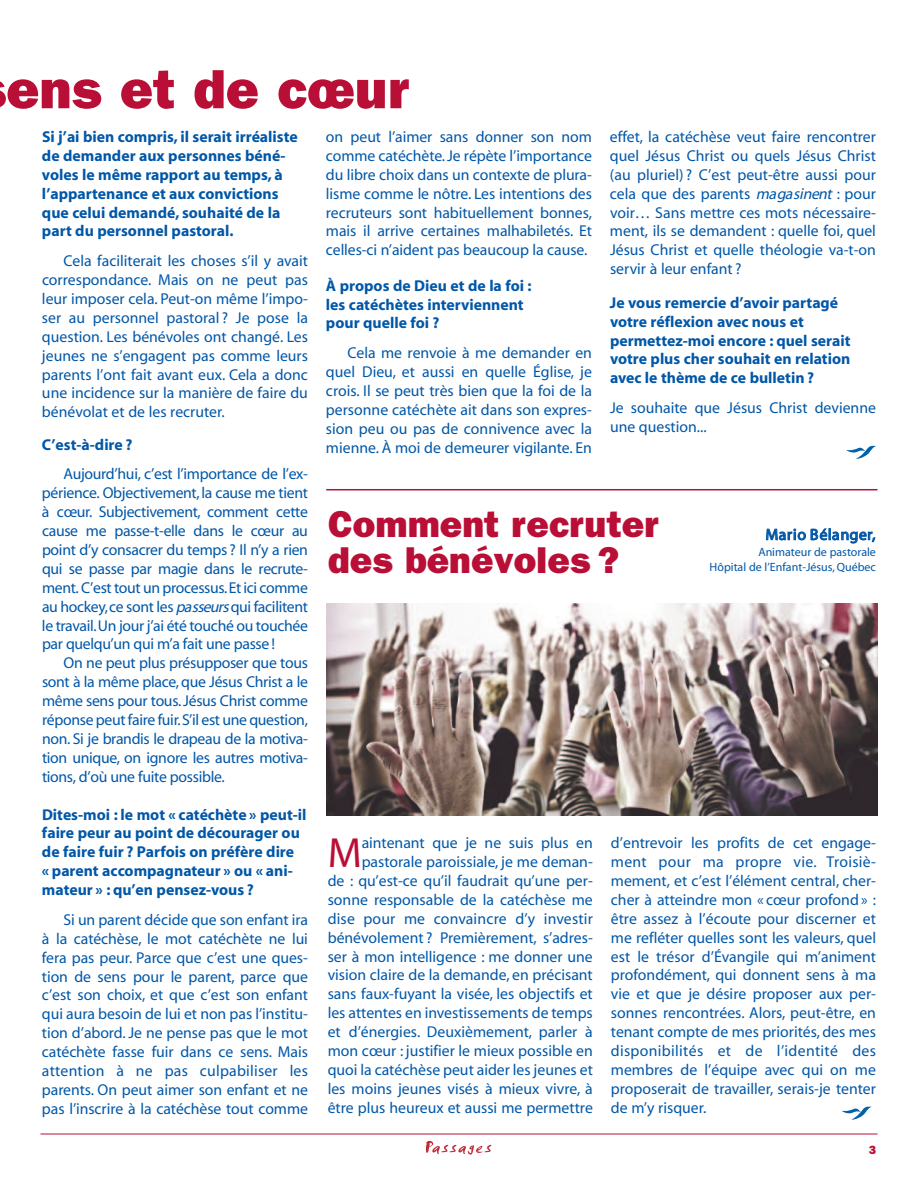
<style>
.page{position:relative;width:918px;height:1188px;background:#fff}
.page>*{position:absolute;margin:0;border:0;box-sizing:border-box;transform-origin:0 0}
.t1{font:800 55.5px "Franklin Gothic";color:#b90f36}
.t2{font:42.3px "Myriad";color:#b90f36}
.t3{font:800 37.5px/36px "Franklin Gothic";color:#b90f36}
.t4{font:15.75px/18.9px "Myriad";color:#0157a8;text-align:justify}
.t5{font:700 15.75px/18.9px "Myriad";color:#0157a8}
.t6{font:15.75px "Myriad";letter-spacing:.035em;color:#0157a8}
.t7{font:12px/14.4px "Myriad";color:#0157a8;text-align:right}
.t8{font:800 12px "Franklin Gothic";color:#b90f36}
.s1{font-style:italic}
</style>
<div class="page">
<svg style="left:426px;top:1141px;width:65px;height:14px"></svg>
<hr style="left:40px;top:1134px;width:838px;height:1px;background:#b90f36">
<img style="left:326px;top:604px;width:552px;height:212px">
<svg style="left:842px;top:1106px;width:30px;height:14px"></svg>
<svg style="left:846px;top:445px;width:30px;height:14px"></svg>
<hr style="left:326px;top:489px;width:552px;height:1px;background:#b90f36">
<h1 class="t1" style="left:6px;top:57px;width:405px">ens et de cœur</h1>
<p class="t5" style="left:42px;top:129px;width:257px">Si j’ai bien compris, il serait irréaliste de demander aux personnes béné&shy;voles le même rapport au temps, à l’appartenance et aux convictions que celui demandé, souhaité de la part du personnel pastoral.</p>
<p class="t4" style="left:42px;top:253px;width:268px;text-indent:22px">Cela faciliterait les choses s’il y avait correspondance. Mais on ne peut pas leur imposer cela. Peut-on même l’impo&shy;ser au personnel pastoral ? Je pose la question. Les bénévoles ont changé. Les jeunes ne s’engagent pas comme leurs parents l’ont fait avant eux. Cela a donc une incidence sur la manière de faire du bénévolat et de les recruter.</p>
<p class="t5" style="left:42px;top:436px;width:92px">C’est-à-dire ?</p>
<p class="t4" style="left:42px;top:466px;width:268px;text-indent:22px">Aujourd’hui, c’est l’importance de l’ex&shy;périence. Objectivement, la cause me tient à cœur. Subjectivement, comment cette cause me passe-t-elle dans le cœur au point d’y consacrer du temps ? Il n’y a rien qui se passe par magie dans le recrute&shy;ment. C’est tout un processus.Et ici comme au hockey,ce sont les <span class="s1">passeurs</span>qui facilitent le travail.Un jour j’ai été touché ou touchée par quelqu’un qui m’a fait une passe!</p>
<p class="t4" style="left:42px;top:655px;width:268px;text-indent:22px">On ne peut plus présupposer que tous sont à la même place, que Jésus Christ a le même sens pour tous.Jésus Christ comme réponse peut faire fuir.S’il est une question, non. Si je brandis le drapeau de la motiva&shy;tion unique, on ignore les autres motiva&shy;tions, d’où une fuite possible.</p>
<p class="t5" style="left:42px;top:806px;width:266px">Dites-moi : le mot « catéchète » peut-il faire peur au point de décourager ou de faire fuir ? Parfois on préfère dire<br>« parent accompagnateur » ou « ani&shy;mateur » : qu’en pensez-vous ?</p>
<p class="t4" style="left:42px;top:912px;width:268px;text-indent:22px">Si un parent décide que son enfant ira à la catéchèse, le mot catéchète ne lui fera pas peur. Parce que c’est une ques&shy;tion de sens pour le parent, parce que c’est son choix, et que c’est son enfant qui aura besoin de lui et non pas l’institu&shy;tion d’abord. Je ne pense pas que le mot catéchète fasse fuir dans ce sens. Mais attention à ne pas culpabiliser les parents. On peut aimer son enfant et ne pas l’inscrire à la catéchèse tout comme</p>
<p class="t4" style="left:326px;top:129px;width:268px">on peut l’aimer sans donner son nom comme catéchète.Je répète l’importance du libre choix dans un contexte de plura&shy;lisme comme le nôtre. Les intentions des recruteurs sont habituellement bonnes, mais il arrive certaines malhabiletés. Et celles-ci n’aident pas beaucoup la cause.</p>
<p class="t5" style="left:326px;top:277px;width:207px">À propos de Dieu et de la foi : les catéchètes interviennent pour quelle foi ?</p>
<p class="t4" style="left:326px;top:345px;width:268px;text-indent:22px">Cela me renvoie à me demander en quel Dieu, et aussi en quelle Église, je crois. Il se peut très bien que la foi de la personne catéchète ait dans son expres&shy;sion peu ou pas de connivence avec la mienne. À moi de demeurer vigilante. En</p>
<p class="t4" style="left:610px;top:129px;width:268px">effet, la catéchèse veut faire rencontrer quel Jésus Christ ou quels Jésus Christ (au pluriel) ? C’est peut-être aussi pour cela que des parents <span class="s1">magasinent</span> : pour voir… Sans mettre ces mots nécessaire&shy;ment, ils se demandent : quelle foi, quel Jésus Christ et quelle théologie va-t-on servir à leur enfant?</p>
<p class="t5" style="left:610px;top:294px;width:242px">Je vous remercie d’avoir partagé votre réflexion avec nous et permettez-moi encore : quel serait votre plus cher souhait en relation avec le thème de ce bulletin ?</p>
<p class="t4" style="left:610px;top:400px;width:267px">Je souhaite que Jésus Christ devienne une question...</p>
<h3 class="t3" style="left:328px;top:506px;width:332px">Comment recruter des bénévoles ?</h3>
<p class="t6" style="left:766px;top:529px;width:111px">Mario Bélanger,</p>
<p class="t7" style="left:710px;top:546px;width:168px">Animateur de pastorale<br>Hôpital de l’Enfant-Jésus, Québec</p>
<p class="t4" style="left:328px;top:835px;width:267px;text-align:right">aintenant que je ne suis plus en pastorale paroissiale, je me deman-<br>de : qu’est-ce qu’il faudrait qu’une per&shy;sonne responsable de la catéchèse me dise pour me convaincre d’y investir bénévolement ? Premièrement, s’adres&shy;ser à mon intelligence : me donner une vision claire de la demande, en précisant sans faux-fuyant la visée, les objectifs et les attentes en investissements de temps et d’énergies. Deuxièmement, parler à mon cœur : justifier le mieux possible en quoi la catéchèse peut aider les jeunes et les moins jeunes visés à mieux vivre, à être plus heureux et aussi me permettre</p>
<p class="t4" style="left:611px;top:835px;width:267px">d’entrevoir les profits de cet engage&shy;ment pour ma propre vie. Troisiè&shy;mement, et c’est l’élément central, cher&shy;cher à atteindre mon « cœur profond » : être assez à l’écoute pour discerner et me refléter quelles sont les valeurs, quel est le trésor d’Évangile qui m’animent profondément, qui donnent sens à ma vie et que je désire proposer aux per&shy;sonnes rencontrées. Alors, peut-être, en tenant compte de mes priorités, des mes disponibilités et de l’identité des membres de l’équipe avec qui on me proposerait de travailler, serais-je tenter de m’y risquer.</p>
<h2 class="t2" style="left:328px;top:837px;width:36px">M</h2>
<p class="t8" style="left:869px;top:1143px;width:9px">3</p>
</div>
